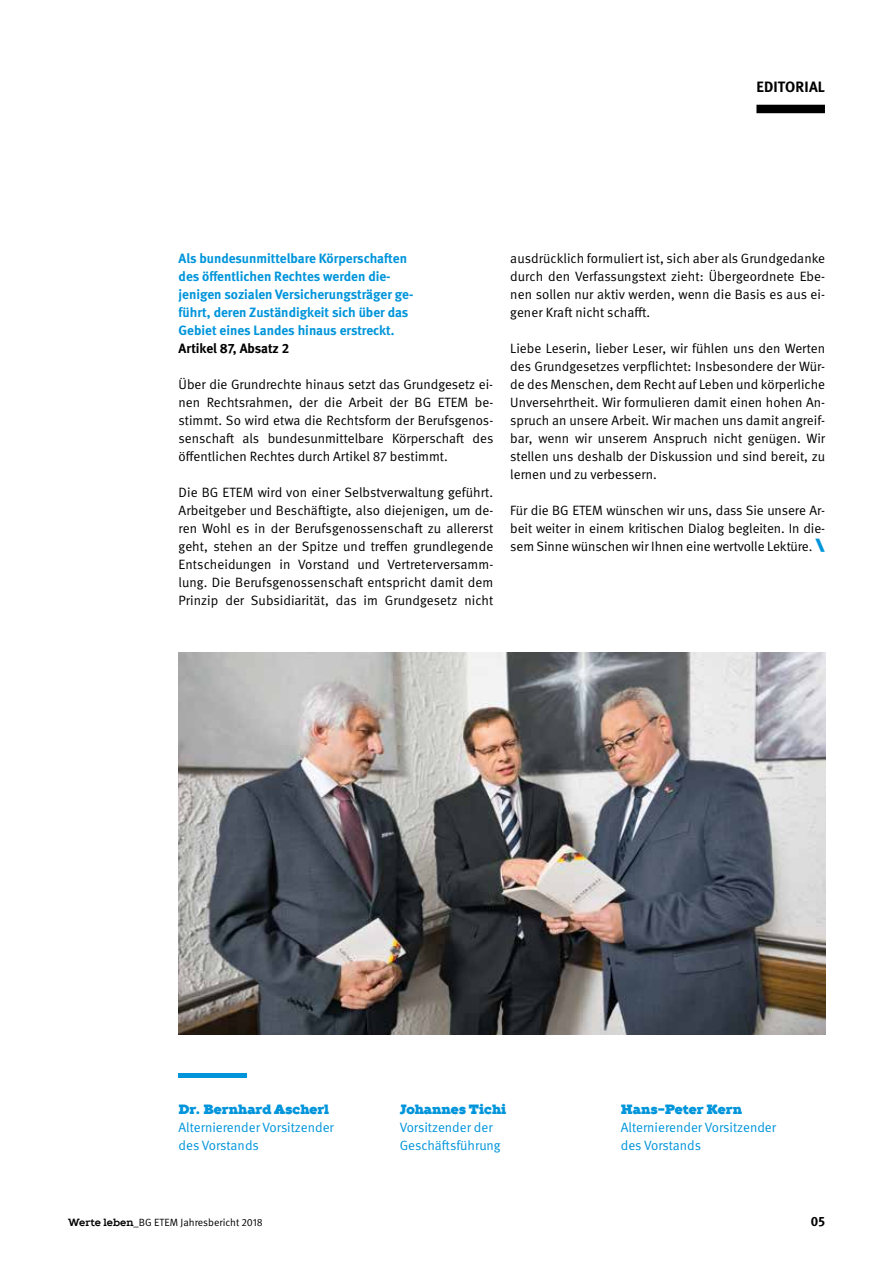
<style>
.page{position:relative;width:893px;height:1263px;background:#fff}
.page>*{position:absolute;margin:0;border:0;box-sizing:border-box;transform-origin:0 0}
.t1{font:700 15px "DGUV Meta";letter-spacing:.01em;color:#000}
.t2{font:13.5px/18px "DGUV Meta";color:#000;text-align:justify}
.t3{font:700 13.5px/18px "DGUV Meta";color:#0095db}
.t4{font:13.5px/18px "DGUV Meta";color:#0095db}
.t5{font:900 13.5px "TT Slabs";color:#0095db}
.t6{font:700 13.5px "DGUV Meta";color:#000}
.t7{font:10.5px "DGUV Meta";color:#000}
.s1{font-family:"TT Slabs";font-weight:900;font-size:16.5px;color:#0095db}
.s2{font-family:"TT Slabs";font-weight:700}
</style>
<div class="page">
<hr style="left:179px;top:1073px;width:68px;height:4px;background:#0095db">
<img style="left:179px;top:652px;width:646px;height:383px">
<div style="left:756px;top:105px;width:69px;height:8px;background:#000"></div>
<p class="t1" style="left:756px;top:78px;width:70px">EDITORIAL</p>
<p class="t3" style="left:179px;top:250px;width:236px">Als bundesunmittelbare Körperschaften des öffentlichen Rechtes werden die&shy;jenigen sozialen Versicherungsträger ge&shy;führt, deren Zuständigkeit sich über das Gebiet eines Landes hinaus erstreckt.</p>
<p class="t6" style="left:179px;top:340px;width:112px">Artikel 87, Absatz 2</p>
<p class="t2" style="left:179px;top:376px;width:316px">Über die Grundrechte hinaus setzt das Grundgesetz ei&shy;nen Rechtsrahmen, der die Arbeit der BG ETEM be&shy;stimmt. So wird etwa die Rechtsform der Berufsgenos&shy;senschaft als bundesunmittelbare Körperschaft des öffentlichen Rechtes durch Artikel 87 bestimmt.</p>
<p class="t2" style="left:179px;top:484px;width:316px">Die BG ETEM wird von einer Selbstverwaltung geführt.<br>Arbeitgeber und Beschäftigte, also diejenigen, um de&shy;ren Wohl es in der Berufsgenossenschaft zu allererst geht, stehen an der Spitze und treffen grundlegende Entscheidungen in Vorstand und Vertreterversamm&shy;lung. Die Berufsgenossenschaft entspricht damit dem Prinzip der Subsidiarität, das im Grundgesetz nicht</p>
<p class="t2" style="left:510px;top:250px;width:316px">ausdrücklich formuliert ist, sich aber als Grundgedanke durch den Verfassungstext zieht: Übergeordnete Ebe&shy;nen sollen nur aktiv werden, wenn die Basis es aus ei&shy;gener Kraft nicht schafft.</p>
<p class="t2" style="left:510px;top:340px;width:316px">Liebe Leserin, lieber Leser, wir fühlen uns den Werten des Grundgesetzes verpflichtet: Insbesondere der Wür&shy;de des Menschen, dem Recht auf Leben und körperliche Unversehrtheit. Wir formulieren damit einen hohen An&shy;spruch an unsere Arbeit. Wir machen uns damit angreif&shy;bar, wenn wir unserem Anspruch nicht genügen. Wir stellen uns deshalb der Diskussion und sind bereit, zu lernen und zu verbessern.</p>
<p class="t2" style="left:510px;top:502px;width:316px">Für die BG ETEM wünschen wir uns, dass Sie unsere Ar&shy;beit weiter in einem kritischen Dialog begleiten. In die&shy;sem Sinne wünschen wir Ihnen eine wertvolle Lektüre. <span class="s1">\</span></p>
<p class="t5" style="left:179px;top:1099px;width:152px">Dr. Bernhard Ascherl</p>
<p class="t4" style="left:179px;top:1118px;width:157px">Alternierender Vorsitzender des Vorstands</p>
<p class="t7" style="left:68px;top:1216px;width:196px"><span class="s2">Werte leben</span>_BG ETEM Jahresbericht 2018</p>
<p class="t5" style="left:400px;top:1099px;width:108px">Johannes Tichi</p>
<p class="t4" style="left:400px;top:1118px;width:103px">Vorsitzender der<br>Geschäftsführung</p>
<p class="t5" style="left:621px;top:1099px;width:123px">Hans-Peter Kern</p>
<p class="t4" style="left:621px;top:1118px;width:157px">Alternierender Vorsitzender des Vorstands</p>
<p class="t6" style="left:811px;top:1213px;width:16px">05</p>
</div>
